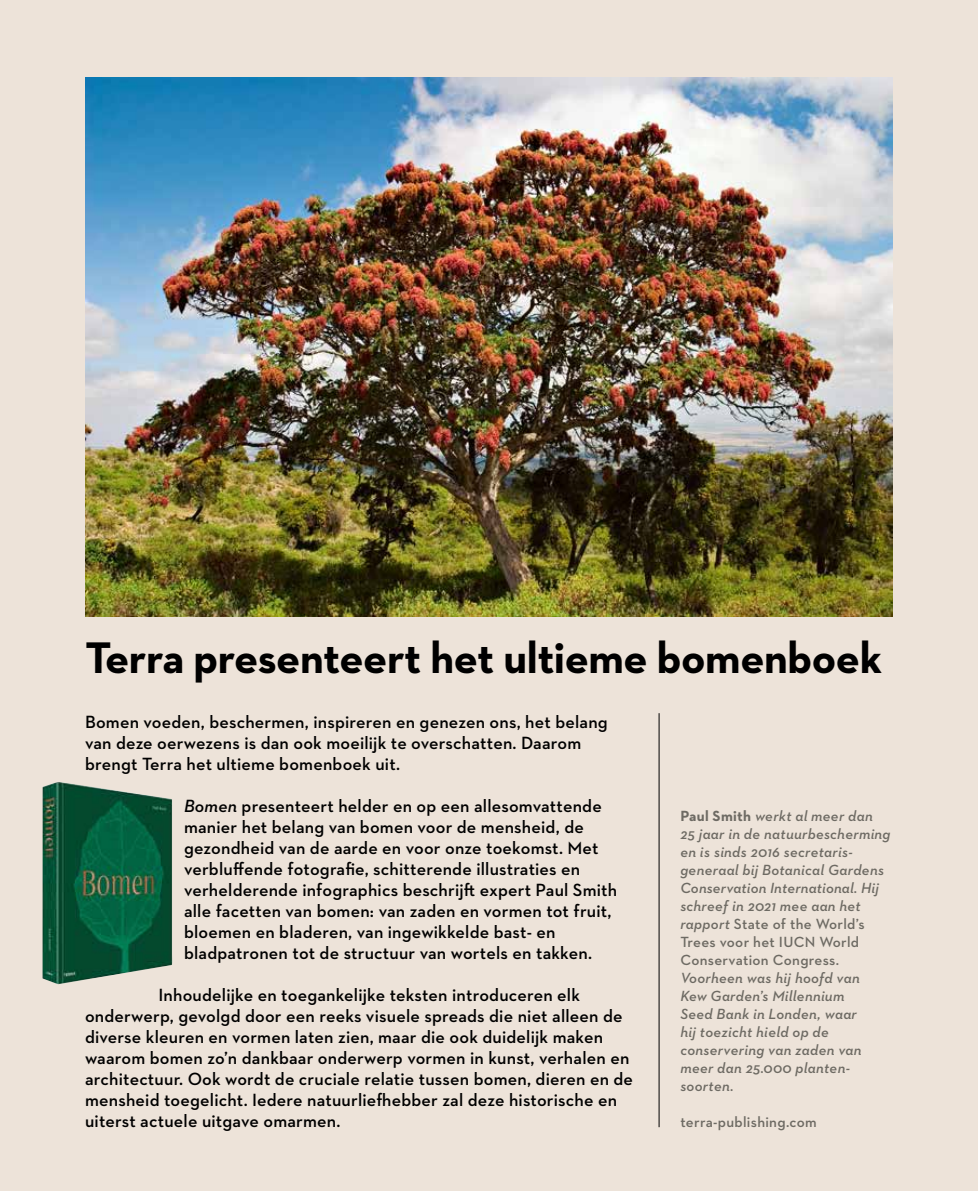
<style>
.page{position:relative;width:978px;height:1191px;background:#ede3d9}
.page>*{position:absolute;margin:0;border:0;box-sizing:border-box;transform-origin:0 0}
.t1{font:700 45px "Neutraface 2 Text";letter-spacing:-.01em;color:#000}
.t2{font:600 18px/21px "Neutraface 2 Text";letter-spacing:.01em;color:#000}
.t3{font:italic 600 15px/18px "Neutraface 2 Text";letter-spacing:.02em;color:#6d6a63}
.t4{font:600 15px "Neutraface 2 Text";letter-spacing:.02em;color:#6d6a63}
.s1{font-style:italic}
.s2{font-weight:700;font-style:normal}
.s3{font-style:normal}
</style>
<div class="page">
<hr style="left:659px;top:713px;width:1px;height:414px;background:#000">
<img style="left:85px;top:77px;width:808px;height:539px">
<img style="left:43px;top:782px;width:130px;height:203px">
<h1 class="t1" style="left:85px;top:629px;width:798px">Terra presenteert het ultieme bomenboek</h1>
<p class="t2" style="left:85px;top:711px;width:524px">Bomen voeden, beschermen, inspireren en genezen ons, het belang van deze oerwezens is dan ook moeilijk te overschatten. Daarom brengt Terra het ultieme bomenboek uit.</p>
<p class="t2" style="left:184px;top:795px;width:435px"><span class="s1">Bomen</span> presenteert helder en op een allesomvattende manier het belang van bomen voor de mensheid, de gezondheid van de aarde en voor onze toekomst. Met verbluffende fotografie, schitterende illustraties en verhelderende infographics beschrijft expert Paul Smith alle facetten van bomen: van zaden en vormen tot fruit, bloemen en bladeren, van ingewikkelde bast- en bladpatronen tot de structuur van wortels en takken.</p>
<p class="t2" style="left:85px;top:984px;width:550px;text-indent:73px">Inhoudelijke en toegankelijke teksten introduceren elk onderwerp, gevolgd door een reeks visuele spreads die niet alleen de diverse kleuren en vormen laten zien, maar die ook duidelijk maken waarom bomen zo’n dankbaar onderwerp vormen in kunst, verhalen en architectuur. Ook wordt de cruciale relatie tussen bomen, dieren en de mensheid toegelicht. Iedere natuurliefhebber zal deze historische en uiterst actuele uitgave omarmen.</p>
<p class="t3" style="left:680px;top:806px;width:212px"><span class="s2">Paul Smith</span> werkt al meer dan<br>25 jaar in de natuurbescherming en is sinds 2016 secretaris&shy;generaal bij Botanical Gardens<br>Conservation International. Hij schreef in 2021 mee aan het rapport <span class="s3">State of the World’s<br>Trees voor het IUCN World<br>Conservation Congress.</span></p>
<p class="t3" style="left:680px;top:968px;width:183px">Voorheen was hij hoofd van<br>Kew Garden’s Millennium<br>Seed Bank in Londen, waar hij toezicht hield op de conservering van zaden van meer dan 25.000 planten&shy;soorten.</p>
<p class="t4" style="left:680px;top:1112px;width:138px">terra-publishing.com</p>
</div>
